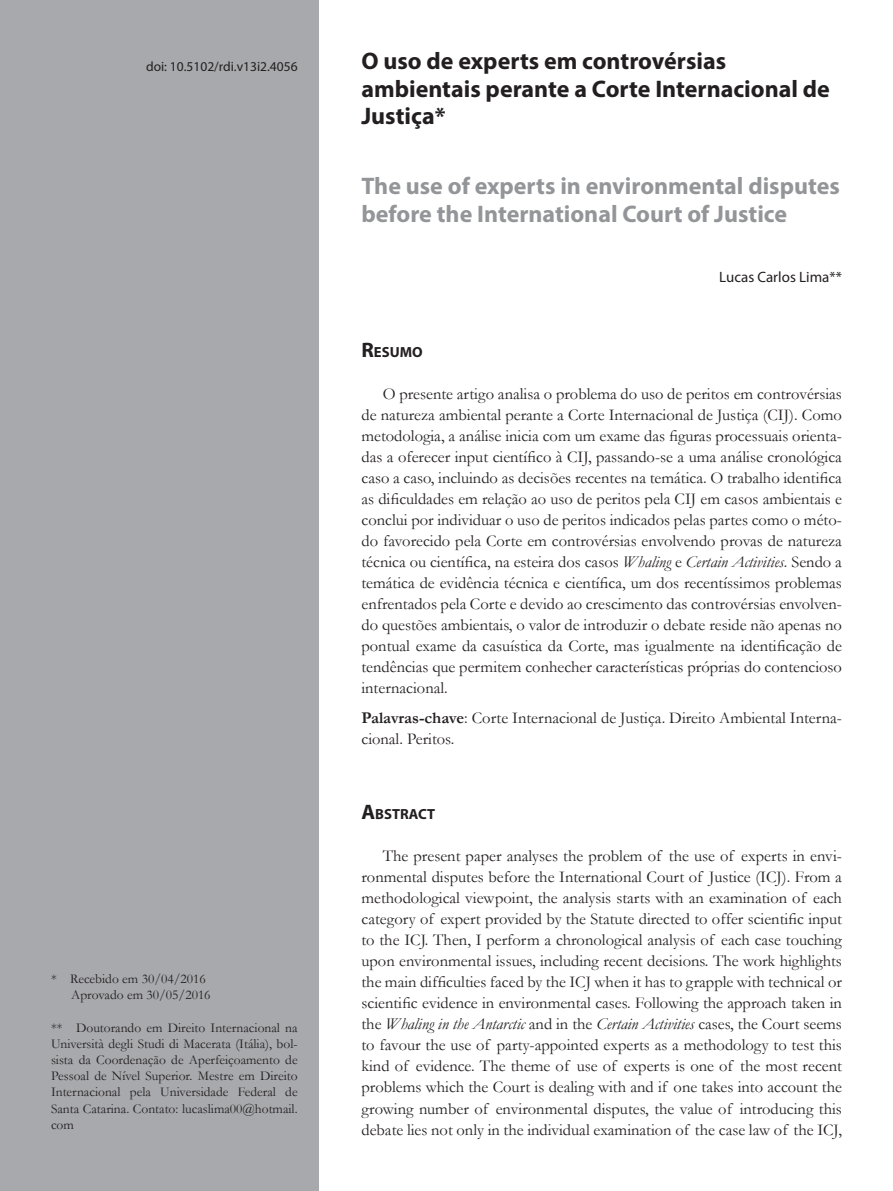
<style>
.page{position:relative;width:893px;height:1191px;background:#fff}
.page>*{position:absolute;margin:0;border:0;box-sizing:border-box;transform-origin:0 0}
.Tit{font:700 24px/27.6px "Myriad Pro";color:#231f20}
.Tit2{font:700 24px/27.6px "Myriad Pro";color:#939598}
.texto{font:16.5px/21px "Garamond";color:#231f20;text-align:justify}
.text_sem_recuo{font:16.5px/21px "Garamond";color:#231f20}
.Myriad_10{font:15px "Myriad Pro";color:#231f20}
.Subt{font:700 14.7px "Myriad Pro";color:#231f20}
.rodape{font:13.5px/16.2px "Garamond";color:#231f20;text-align:justify}
.Doi{font:13.5px "Myriad Pro";color:#231f20}
.s1{font-size:21px}
.s2{font-style:italic}
.s3{font-weight:700}
</style>
<div class="page">
<div style="left:0;top:0;width:319px;height:1191px;background:#a8a9ad"></div>
<p class="Doi" style="left:146px;top:58px;width:153px">doi: 10.5102/rdi.v13i2.4056</p>
<p class="Tit" style="left:361px;top:46px;width:470px">O uso de experts em controvérsias ambientais perante a Corte Internacional de<br>Justiça*</p>
<p class="Tit2" style="left:361px;top:172px;width:480px">The use of experts in environmental disputes before the International Court of Justice</p>
<p class="Myriad_10" style="left:719px;top:267px;width:124px">Lucas Carlos Lima**</p>
<p class="rodape" style="left:51px;top:970px;width:156px">* Recebido em 30/04/2016</p>
<p class="rodape" style="left:71px;top:986px;width:141px">Aprovado em 30/05/2016</p>
<p class="rodape" style="left:51px;top:1018px;width:248px">** Doutorando em Direito Internacional na Università degli Studi di Macerata (Itália), bol&shy;sista da Coordenação de Aperfeiçoamento de Pessoal de Nível Superior. Mestre em Direito Internacional pela Universidade Federal de Santa Catarina. Contato: lucaslima00@hotmail. com</p>
<p class="Subt" style="left:361px;top:342px;width:63px"><span class="s1">R</span>ESUMO</p>
<p class="texto" style="left:361px;top:383px;width:482px;text-indent:21px">O presente artigo analisa o problema do uso de peritos em controvérsias de natureza ambiental perante a Corte Internacional de Justiça (CIJ). Como metodologia, a análise inicia com um exame das figuras processuais orienta&shy;das a oferecer input científico à CIJ, passando-se a uma análise cronológica caso a caso, incluindo as decisões recentes na temática. O trabalho identifica as dificuldades em relação ao uso de peritos pela CIJ em casos ambientais e conclui por individuar o uso de peritos indicados pelas partes como o méto&shy;do favorecido pela Corte em controvérsias envolvendo provas de natureza técnica ou científica, na esteira dos casos <span class="s2">Whaling</span> e <span class="s2">Certain Activities</span>. Sendo a temática de evidência técnica e científica, um dos recentíssimos problemas enfrentados pela Corte e devido ao crescimento das controvérsias envolven&shy;do questões ambientais, o valor de introduzir o debate reside não apenas no pontual exame da casuística da Corte, mas igualmente na identificação de tendências que permitem conhecher características próprias do contencioso internacional.</p>
<p class="text_sem_recuo" style="left:361px;top:707px;width:482px"><span class="s3">Palavras-chave</span>: Corte Internacional de Justiça. Direito Ambiental Interna&shy;cional. Peritos.</p>
<p class="Subt" style="left:361px;top:804px;width:75px"><span class="s1">A</span>BSTRACT</p>
<p class="texto" style="left:361px;top:845px;width:482px;text-indent:21px">The present paper analyses the problem of the use of experts in envi&shy;ronmental disputes before the International Court of Justice (ICJ). From a methodological viewpoint, the analysis starts with an examination of each category of expert provided by the Statute directed to offer scientific input to the ICJ. Then, I perform a chronological analysis of each case touching upon environmental issues, including recent decisions. The work highlights the main difficulties faced by the ICJ when it has to grapple with technical or scientific evidence in environmental cases. Following the approach taken in the <span class="s2">Whaling in the Antarctic</span> and in the <span class="s2">Certain Activities</span> cases, the Court seems to favour the use of party-appointed experts as a methodology to test this kind of evidence. The theme of use of experts is one of the most recent problems which the Court is dealing with and if one takes into account the growing number of environmental disputes, the value of introducing this debate lies not only in the individual examination of the case law of the ICJ,</p>
</div>
